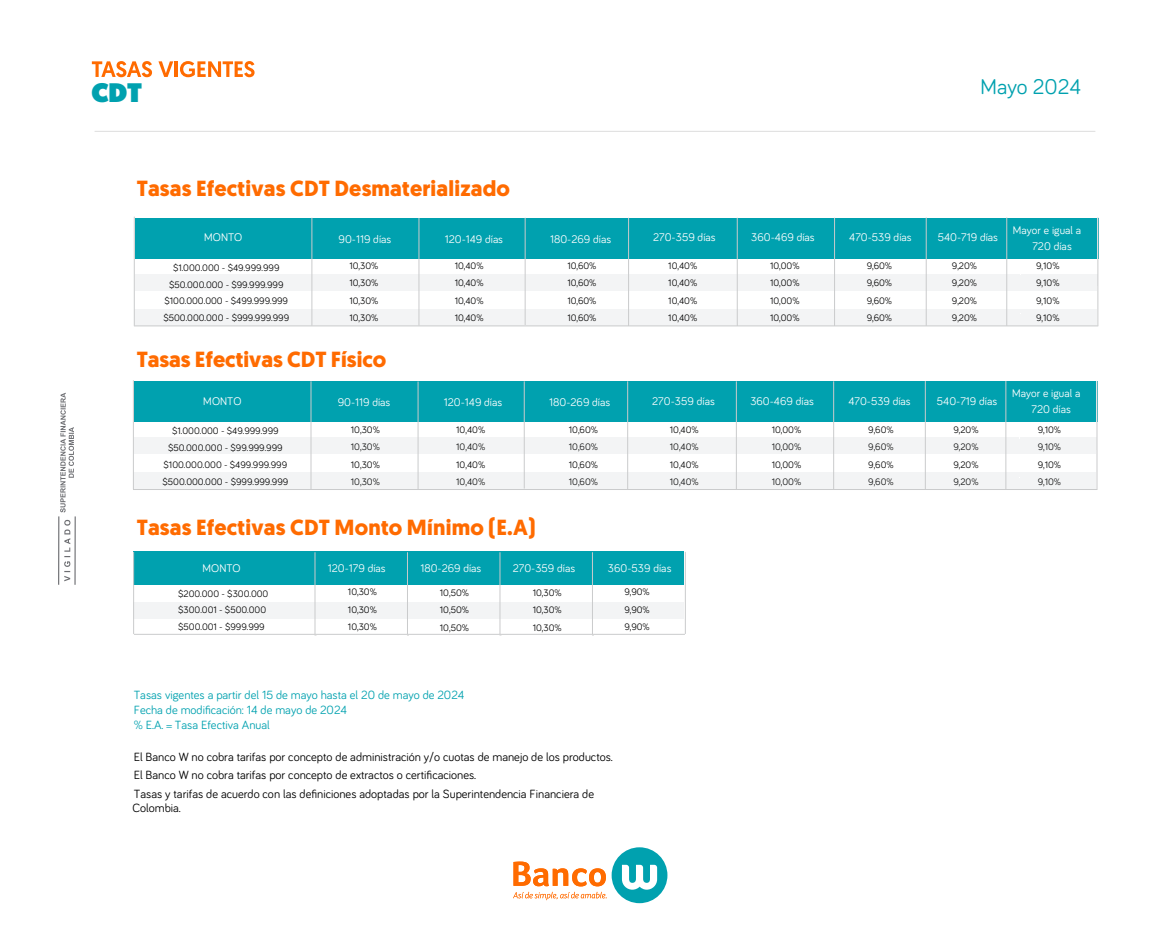
<style>
.page{position:relative;width:1152px;height:944px;background:#fff}
.page>*{position:absolute;margin:0;border:0;box-sizing:border-box;transform-origin:0 0}
.t1{font:900 26.69px "Geomanist";color:#00a1af}
.t2{font:700 21.88px "Geomanist";letter-spacing:.01em;color:#ff6b00}
.t3{font:21.88px "Bariol";color:#00a1af}
.t4{font:12.25px/17.6px "Bariol";color:#000}
.t5{font:12.25px/14.7px "Bariol";color:#00a1af}
.t6{font:11.38px/15.8px "Bariol";color:#fff}
.t7{font:9.62px/17.5px "Bariol";color:#000;text-align:justify}
</style>
<div class="page">
<div style="left:133px;top:602px;width:551px;height:16px;background:#f3f4f5"></div>
<hr style="left:95px;top:131px;width:1000px;height:1px;background:#ddd">
<svg style="left:92px;top:61px;width:60px;height:16px"></svg>
<svg style="left:158px;top:61px;width:15px;height:16px"></svg>
<hr style="left:175px;top:61px;width:3px;height:16px;background:#ff6b00">
<svg style="left:180px;top:61px;width:74px;height:16px"></svg>
<div style="left:611px;top:847px;width:56px;height:56px;background:#00a1af;border-radius:50%"></div>
<svg style="left:622px;top:864px;width:35px;height:25px"></svg>
<svg style="left:513px;top:861px;width:93px;height:39px"></svg>
<svg style="left:60px;top:393px;width:14px;height:119px"></svg>
<svg style="left:64px;top:520px;width:6px;height:61px"></svg>
<hr style="left:58px;top:516px;width:1px;height:69px;background:#6c6d71">
<hr style="left:74px;top:516px;width:2px;height:69px;background:#6c6d71">
<div style="left:135px;top:274px;width:963px;height:16px;background:#f3f4f5"></div>
<div style="left:134px;top:309px;width:963px;height:16px;background:#f3f4f5"></div>
<div style="left:135px;top:218px;width:963px;height:41px;background:#00a1af"></div>
<hr style="left:1096px;top:208px;width:1px;height:51px;background:#fff">
<hr style="left:134px;top:217px;width:1px;height:109px;background:#cacbcc">
<hr style="left:311px;top:218px;width:1px;height:108px;background:#cacbcc">
<hr style="left:418px;top:218px;width:1px;height:107px;background:#cacbcc">
<hr style="left:524px;top:218px;width:1px;height:107px;background:#cacbcc">
<hr style="left:628px;top:218px;width:1px;height:108px;background:#cacbcc">
<hr style="left:737px;top:218px;width:1px;height:108px;background:#cacbcc">
<hr style="left:834px;top:218px;width:1px;height:108px;background:#cacbcc">
<hr style="left:134px;top:325px;width:964px;height:1px;background:#cacbcc">
<div style="left:134px;top:552px;width:551px;height:33px;background:#00a1af"></div>
<hr style="left:684px;top:535px;width:1px;height:50px;background:#fff">
<hr style="left:314px;top:552px;width:1px;height:82px;background:#cacbcc">
<hr style="left:133px;top:552px;width:1px;height:82px;background:#cacbcc">
<hr style="left:407px;top:552px;width:1px;height:82px;background:#cacbcc">
<hr style="left:499px;top:552px;width:1px;height:82px;background:#cacbcc">
<hr style="left:592px;top:552px;width:1px;height:82px;background:#cacbcc">
<hr style="left:685px;top:552px;width:1px;height:82px;background:#cacbcc">
<hr style="left:134px;top:634px;width:551px;height:1px;background:#cacbcc">
<hr style="left:925px;top:217px;width:1px;height:109px;background:#cacbcc">
<hr style="left:1097px;top:217px;width:1px;height:109px;background:#cacbcc">
<hr style="left:1006px;top:217px;width:1px;height:109px;background:#cacbcc">
<div style="left:134px;top:437px;width:963px;height:17px;background:#f3f4f5"></div>
<div style="left:133px;top:473px;width:963px;height:16px;background:#f3f4f5"></div>
<div style="left:134px;top:382px;width:963px;height:40px;background:#00a1af"></div>
<hr style="left:133px;top:380px;width:1px;height:109px;background:#cacbcc">
<hr style="left:310px;top:381px;width:1px;height:108px;background:#cacbcc">
<hr style="left:417px;top:381px;width:1px;height:108px;background:#cacbcc">
<hr style="left:524px;top:381px;width:1px;height:107px;background:#cacbcc">
<hr style="left:627px;top:381px;width:1px;height:108px;background:#cacbcc">
<hr style="left:736px;top:381px;width:1px;height:108px;background:#cacbcc">
<hr style="left:833px;top:381px;width:1px;height:108px;background:#cacbcc">
<hr style="left:133px;top:489px;width:964px;height:1px;background:#cacbcc">
<hr style="left:924px;top:381px;width:1px;height:108px;background:#cacbcc">
<hr style="left:1096px;top:381px;width:1px;height:108px;background:#cacbcc">
<hr style="left:1005px;top:381px;width:1px;height:108px;background:#cacbcc">
<h1 class="t1" style="left:92px;top:75px;width:52px">CDT</h1>
<h2 class="t2" style="left:137px;top:174px;width:375px">Tasas Efectivas CDT Desmaterializado</h2>
<h2 class="t3" style="left:980px;top:72px;width:102px">Mayo 2024</h2>
<p class="t6" style="left:204px;top:229px;width:40px">MONTO</p>
<p class="t6" style="left:653px;top:229px;width:64px">270-359 días</p>
<p class="t6" style="left:751px;top:229px;width:65px">360-469 días</p>
<p class="t6" style="left:1032px;top:221px;width:50px;text-indent:-19px">Mayor e igual a<br>720 días</p>
<p class="t6" style="left:338px;top:230px;width:54px">90-119 días</p>
<p class="t6" style="left:849px;top:229px;width:64px">470-539 días</p>
<p class="t7" style="left:349px;top:256px;width:30px">10,30% 10,30% 10,30% 10,30%</p>
<p class="t7" style="left:455px;top:256px;width:30px">10,40% 10,40% 10,40% 10,40%</p>
<p class="t7" style="left:567px;top:256px;width:31px">10,60% 10,60% 10,60% 10,60%</p>
<p class="t7" style="left:668px;top:256px;width:30px">10,40% 10,40% 10,40% 10,40%</p>
<p class="t7" style="left:770px;top:256px;width:31px">10,00% 10,00% 10,00% 10,00%</p>
<p class="t7" style="left:866px;top:256px;width:27px">9,60% 9,60% 9,60% 9,60%</p>
<p class="t7" style="left:951px;top:256px;width:27px">9,20% 9,20% 9,20% 9,20%</p>
<p class="t7" style="left:1036px;top:256px;width:25px">9,10% 9,10% 9,10% 9,10%</p>
<p class="t6" style="left:550px;top:230px;width:63px">180-269 días</p>
<p class="t6" style="left:937px;top:229px;width:62px">540-719 días</p>
<p class="t6" style="left:445px;top:230px;width:60px">120-149 días</p>
<p class="t7" style="left:163px;top:259px;width:127px;line-height:16.8px;text-align:center">$1.000.000 - $49.999.999 $50.000.000 - $99.999.999 $100.000.000 - $499.999.999 $500.000.000 - $999.999.999</p>
<h2 class="t2" style="left:137px;top:345px;width:251px">Tasas Efectivas CDT Físico</h2>
<p class="t6" style="left:203px;top:392px;width:40px">MONTO</p>
<p class="t6" style="left:652px;top:392px;width:64px">270-359 días</p>
<p class="t6" style="left:750px;top:392px;width:65px">360-469 días</p>
<p class="t6" style="left:1031px;top:385px;width:50px;text-indent:-19px">Mayor e igual a<br>720 días</p>
<p class="t6" style="left:338px;top:394px;width:54px">90-119 días</p>
<p class="t6" style="left:848px;top:392px;width:64px">470-539 días</p>
<p class="t6" style="left:549px;top:394px;width:63px">180-269 días</p>
<p class="t6" style="left:937px;top:392px;width:62px">540-719 días</p>
<p class="t6" style="left:444px;top:394px;width:60px">120-149 días</p>
<p class="t7" style="left:162px;top:422px;width:127px;line-height:16.8px;text-align:center">$1.000.000 - $49.999.999 $50.000.000 - $99.999.999 $100.000.000 - $499.999.999 $500.000.000 - $999.999.999</p>
<p class="t7" style="left:351px;top:420px;width:30px">10,30% 10,30% 10,30% 10,30%</p>
<p class="t7" style="left:456px;top:420px;width:30px">10,40% 10,40% 10,40% 10,40%</p>
<p class="t7" style="left:569px;top:420px;width:31px">10,60% 10,60% 10,60% 10,60%</p>
<p class="t7" style="left:670px;top:420px;width:30px">10,40% 10,40% 10,40% 10,40%</p>
<p class="t7" style="left:771px;top:420px;width:31px">10,00% 10,00% 10,00% 10,00%</p>
<p class="t7" style="left:868px;top:420px;width:27px">9,60% 9,60% 9,60% 9,60%</p>
<p class="t7" style="left:953px;top:420px;width:27px">9,20% 9,20% 9,20% 9,20%</p>
<p class="t7" style="left:1037px;top:420px;width:25px">9,10% 9,10% 9,10% 9,10%</p>
<h2 class="t2" style="left:137px;top:513px;width:400px">Tasas Efectivas CDT Monto Mínimo (E.A)</h2>
<p class="t6" style="left:608px;top:559px;width:65px">360-539 días</p>
<p class="t6" style="left:202px;top:560px;width:40px">MONTO</p>
<p class="t6" style="left:328px;top:560px;width:59px">120-179 días</p>
<p class="t6" style="left:420px;top:560px;width:63px">180-269 días</p>
<p class="t6" style="left:513px;top:560px;width:64px">270-359 días</p>
<p class="t7" style="left:178px;top:585px;width:92px;line-height:16.4px;text-align:left">$200.000 - $300.000 $300.001 - $500.000 $500.001 - $999.999</p>
<p class="t7" style="left:348px;top:582px;width:30px">10,30% 10,30% 10,30%</p>
<p class="t7" style="left:440px;top:583px;width:31px">10,50% 10,50% 10,50%</p>
<p class="t7" style="left:533px;top:583px;width:30px">10,30% 10,30% 10,30%</p>
<p class="t7" style="left:624px;top:583px;width:27px">9,90% 9,90% 9,90%</p>
<p class="t5" style="left:134px;top:687px;width:332px">Tasas vigentes a partir del 15 de mayo hasta el 20 de mayo de 2024<br>Fecha de modificación: 14 de mayo de 2024<br>% E.A. = Tasa Efectiva Anual</p>
<p class="t4" style="left:134px;top:747px;width:481px">El Banco W no cobra tarifas por concepto de administración y/o cuotas de manejo de los productos.<br>El Banco W no cobra tarifas por concepto de extractos o certificaciones.</p>
<p class="t4" style="left:132px;top:785px;width:463px;line-height:14.7px">Tasas y tarifas de acuerdo con las definiciones adoptadas por la Superintendencia Financiera de<br>Colombia.</p>
</div>
